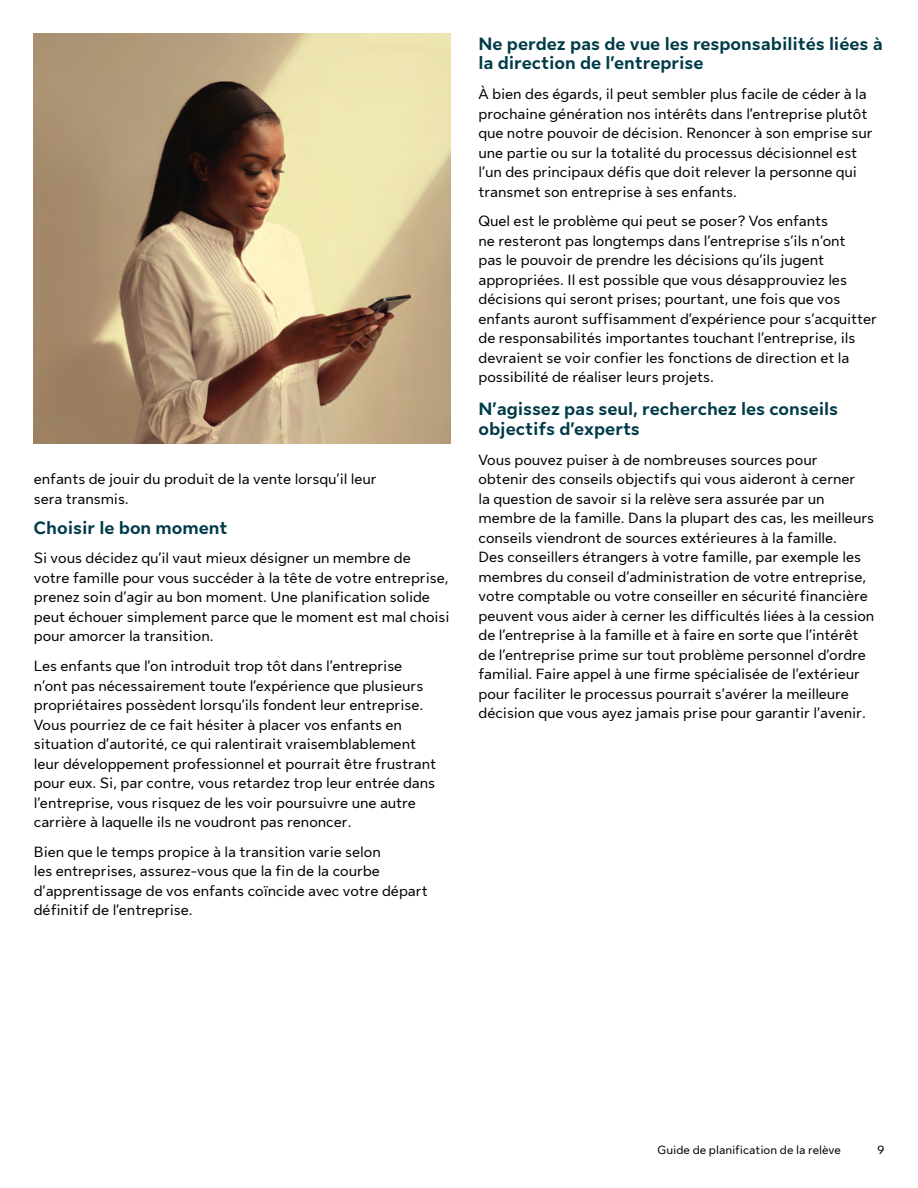
<style>
.page{position:relative;width:918px;height:1188px;background:#fff}
.page>*{position:absolute;margin:0;border:0;box-sizing:border-box;transform-origin:0 0}
.t1{font:700 18px/19.5px "Sun Life New Text";color:#003b49}
.t2{font:15px/19.5px "Sun Life New Text";color:#000}
.t3{font:12px "Sun Life New Text";color:#000}
</style>
<div class="page">
<img style="left:34px;top:34px;width:417px;height:410px">
<p class="t2" style="left:34px;top:469px;width:344px">enfants de jouir du produit de la vente lorsqu’il leur sera transmis.</p>
<p class="t1" style="left:34px;top:517px;width:195px">Choisir le bon moment</p>
<p class="t2" style="left:34px;top:548px;width:417px">Si vous décidez qu’il vaut mieux désigner un membre de votre famille pour vous succéder à la tête de votre entreprise, prenez soin d’agir au bon moment. Une planification solide peut échouer simplement parce que le moment est mal choisi pour amorcer la transition.</p>
<p class="t2" style="left:34px;top:655px;width:404px">Les enfants que l’on introduit trop tôt dans l’entreprise n’ont pas nécessairement toute l’expérience que plusieurs propriétaires possèdent lorsqu’ils fondent leur entreprise.<br>Vous pourriez de ce fait hésiter à placer vos enfants en situation d’autorité, ce qui ralentirait vraisemblablement leur développement professionnel et pourrait être frustrant pour eux. Si, par contre, vous retardez trop leur entrée dans l’entreprise, vous risquez de les voir poursuivre une autre carrière à laquelle ils ne voudront pas renoncer.</p>
<p class="t2" style="left:34px;top:841px;width:395px">Bien que le temps propice à la transition varie selon<br>les entreprises, assurez-vous que la fin de la courbe d’apprentissage de vos enfants coïncide avec votre départ définitif de l’entreprise.</p>
<p class="t1" style="left:478px;top:33px;width:406px">Ne perdez pas de vue les responsabilités liées à la direction de l’entreprise</p>
<p class="t2" style="left:478px;top:83px;width:396px">À bien des égards, il peut sembler plus facile de céder à la prochaine génération nos intérêts dans l’entreprise plutôt que notre pouvoir de décision. Renoncer à son emprise sur une partie ou sur la totalité du processus décisionnel est l’un des principaux défis que doit relever la personne qui transmet son entreprise à ses enfants.</p>
<p class="t2" style="left:478px;top:211px;width:400px">Quel est le problème qui peut se poser? Vos enfants<br>ne resteront pas longtemps dans l’entreprise s’ils n’ont<br>pas le pouvoir de prendre les décisions qu’ils jugent appropriées. Il est possible que vous désapprouviez les décisions qui seront prises; pourtant, une fois que vos enfants auront suffisamment d’expérience pour s’acquitter de responsabilités importantes touchant l’entreprise, ils devraient se voir confier les fonctions de direction et la possibilité de réaliser leurs projets.</p>
<p class="t1" style="left:478px;top:398px;width:361px">N’agissez pas seul, recherchez les conseils objectifs d’experts</p>
<p class="t2" style="left:478px;top:449px;width:397px">Vous pouvez puiser à de nombreuses sources pour<br>obtenir des conseils objectifs qui vous aideront à cerner<br>la question de savoir si la relève sera assurée par un membre de la famille. Dans la plupart des cas, les meilleurs conseils viendront de sources extérieures à la famille.<br>Des conseillers étrangers à votre famille, par exemple les membres du conseil d’administration de votre entreprise, votre comptable ou votre conseiller en sécurité financière peuvent vous aider à cerner les difficultés liées à la cession de l’entreprise à la famille et à faire en sorte que l’intérêt de l’entreprise prime sur tout problème personnel d’ordre familial. Faire appel à une firme spécialisée de l’extérieur pour faciliter le processus pourrait s’avérer la meilleure décision que vous ayez jamais prise pour garantir l’avenir.</p>
<p class="t3" style="left:657px;top:1142px;width:185px">Guide de planification de la relève</p>
<p class="t3" style="left:877px;top:1142px;width:8px">9</p>
</div>
